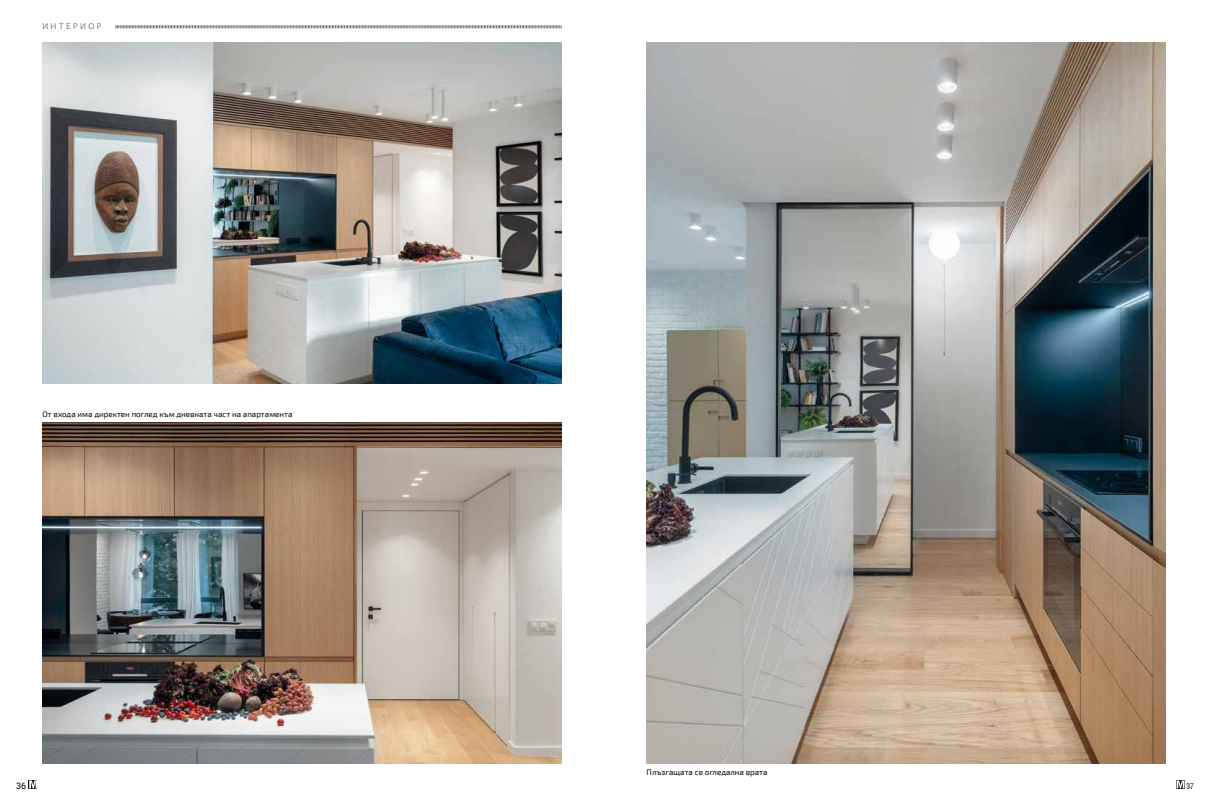
<style>
.page{position:relative;width:1208px;height:806px;background:#fff}
.page>*{position:absolute;margin:0;border:0;box-sizing:border-box;transform-origin:0 0}
.t1{font:9px "Roboto";color:#000}
.t2{font:condensed 9px "Helen Bg";color:#000}
.t3{font:8px "Exo 2";color:#000}
.t4{font:8px "ADYS";color:#707172}
</style>
<div class="page">
<svg style="left:1176px;top:780px;width:8px;height:7px"></svg>
<svg style="left:28px;top:780px;width:8px;height:8px"></svg>
<svg style="left:29px;top:780px;width:8px;height:7px"></svg>
<svg style="left:115px;top:25px;width:447px;height:4px"></svg>
<img style="left:43px;top:422px;width:518px;height:341px">
<img style="left:42px;top:43px;width:519px;height:340px">
<img style="left:646px;top:43px;width:519px;height:720px">
<p class="t4" style="left:42px;top:20px;width:61px">И Н Т Е Р И О Р</p>
<p class="t3" style="left:43px;top:409px;width:252px">От входа има директен поглед към дневната част на апартамента</p>
<p class="t3" style="left:646px;top:766px;width:122px">Плъзгащата се огледална врата</p>
<p class="t1" style="left:16px;top:779px;width:12px">36</p>
<p class="t2" style="left:1186px;top:781px;width:9px">37</p>
</div>
